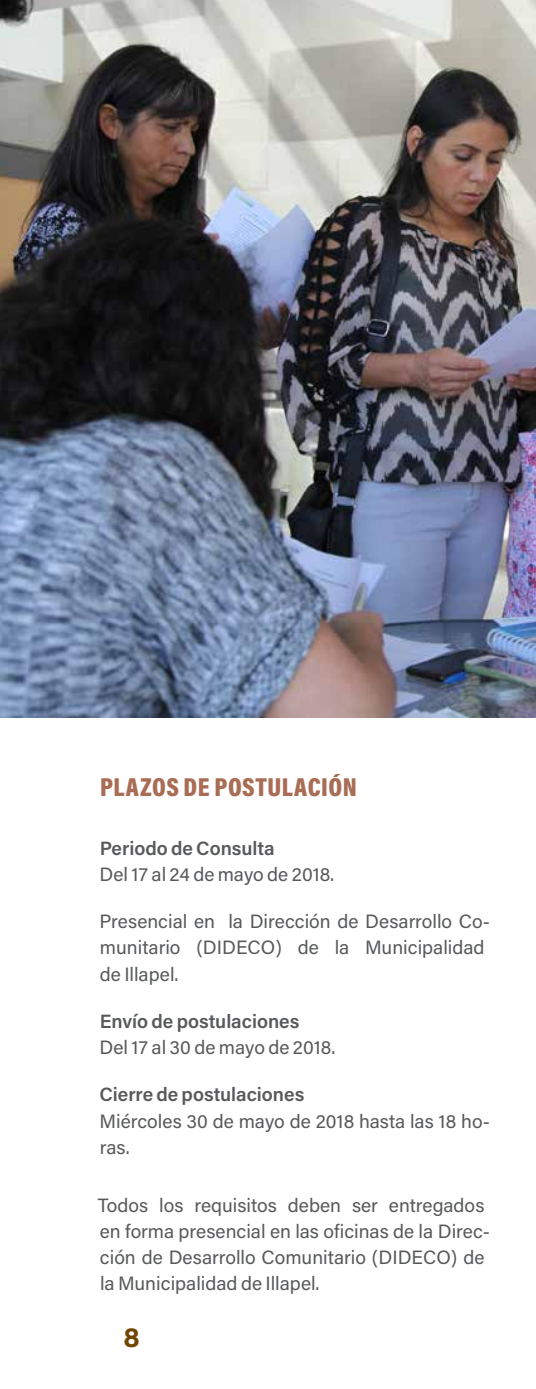
<style>
.page{position:relative;width:536px;height:1389px;background:#fff}
.page>*{position:absolute;margin:0;border:0;box-sizing:border-box;transform-origin:0 0}
.t1{font:700 28px "Acumin Pro";color:#704500}
.t2{font:900 26.25px "Acumin Pro Cond";letter-spacing:.02em;color:#a96c54}
.t3{font:19.25px/26.2px "Acumin Pro";color:#58595b}
.t4{font:600 19.25px "Acumin Pro";color:#58595b}
</style>
<div class="page">
<img style="left:0;top:0;width:536px;height:717px">
<h2 class="t2" style="left:100px;top:770px;width:258px">PLAZOS DE POSTULACIÓN</h2>
<p class="t4" style="left:100px;top:834px;width:176px">Periodo de Consulta</p>
<p class="t3" style="left:100px;top:860px;width:236px">Del 17 al 24 de mayo de 2018.</p>
<p class="t3" style="left:100px;top:907px;width:392px">Presencial en la Dirección de Desarrollo Co&shy;munitario (DIDECO) de la Municipalidad de Illapel.</p>
<p class="t4" style="left:100px;top:1008px;width:201px">Envío de postulaciones</p>
<p class="t3" style="left:100px;top:1033px;width:237px">Del 17 al 30 de mayo de 2018.</p>
<p class="t4" style="left:99px;top:1081px;width:206px">Cierre de postulaciones</p>
<p class="t3" style="left:100px;top:1107px;width:392px">Miércoles 30 de mayo de 2018 hasta las 18 ho&shy;ras.</p>
<p class="t3" style="left:98px;top:1191px;width:394px">Todos los requisitos deben ser entregados en forma presencial en las oficinas de la Direc&shy;ción de Desarrollo Comunitario (DIDECO) de la Municipalidad de Illapel.</p>
<h1 class="t1" style="left:124px;top:1317px;width:18px">8</h1>
</div>
